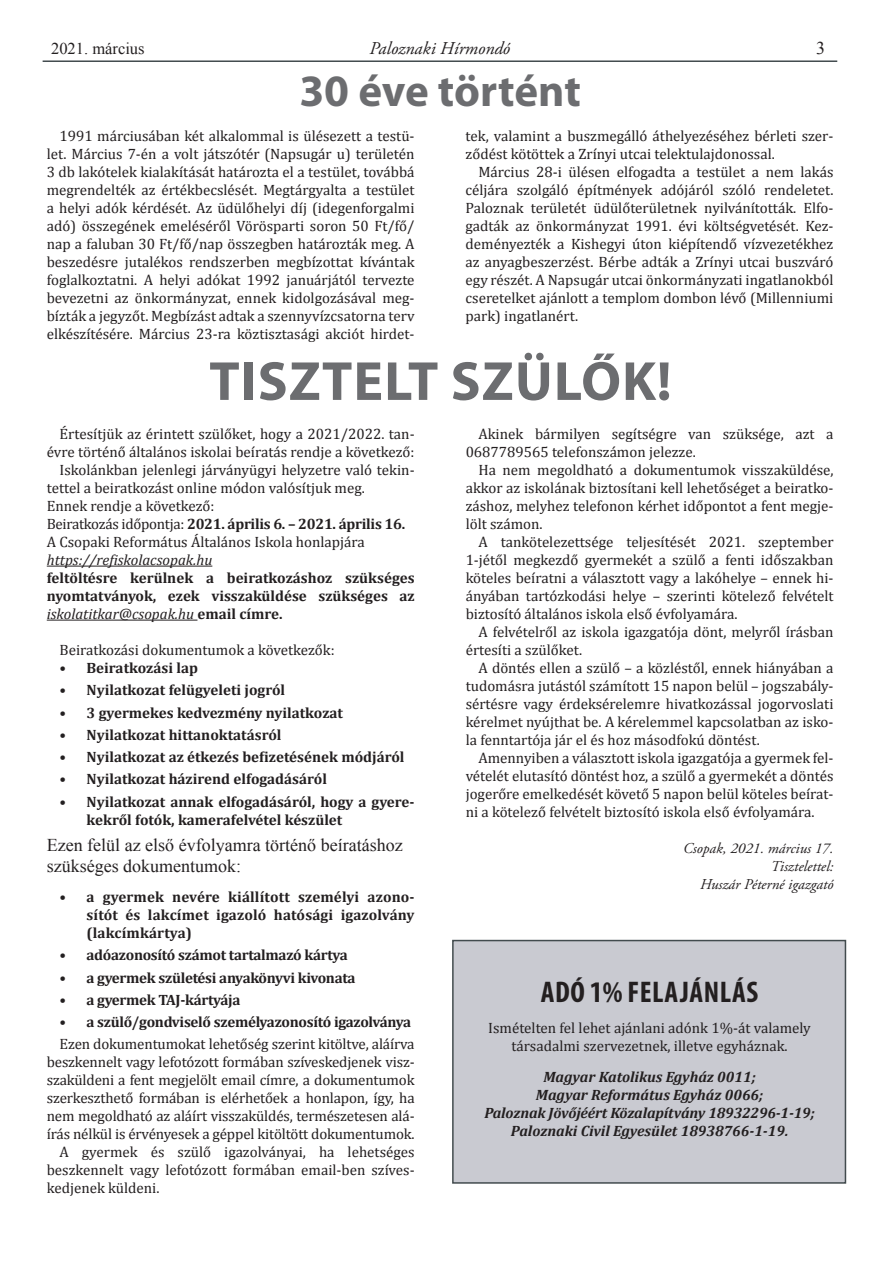
<style>
.page{position:relative;width:893px;height:1263px;background:#fff}
.page>*{position:absolute;margin:0;border:0;box-sizing:border-box;transform-origin:0 0}
.cím_nagy{font:700 55.5px "Myriad Pro";letter-spacing:.02em;color:#6c6d70}
.cím_nagy-2{font:700 45px "Myriad Pro";letter-spacing:-.005em;color:#6c6d70}
.cím_kicsi{font:700 condensed 30px "Myriad Pro";letter-spacing:.02em;color:#231f20}
.t1{font:18px/21.6px "Times New Roman";color:#231f20}
.t2{font:italic 18px "Adobe Garamond Pro";color:#231f20}
.t3{font:16.5px "Times New Roman";color:#231f20}
.SZÖVEG{font:15px/18px "Cambria";color:#231f20;text-align:justify}
.SZÖVEG-2{font:700 15px/18px "Cambria";color:#231f20;text-align:justify}
.SZÖVEG-3{font:700 15px "Cambria";letter-spacing:-.02em;color:#231f20}
.Normál{font:italic 700 15px "Cambria";letter-spacing:-.005em;color:#231f20}
.cím_kicsi-2{font:15px/18px "Cambria";color:#231f20;text-align:center}
.aláírás{font:italic 15px "Adobe Garamond Pro";color:#231f20}
.SZÖVEG-4{font:italic 15px "Cambria";color:#231f20}
.s1{font-weight:400}
.s2{font-weight:400;font-style:italic}
</style>
<div class="page">
<hr style="left:43px;top:60px;width:794px;height:2px;background:#424b4e">
<div style="left:452px;top:940px;width:394px;height:244px;background:#c9cad1;border:2px solid #424b4e"></div>
<hr style="left:47px;top:566px;width:165px;height:1px;background:#231f20">
<hr style="left:47px;top:620px;width:150px;height:1px;background:#231f20">
<p class="t3" style="left:51px;top:37px;width:95px">2021. március</p>
<p class="t2" style="left:370px;top:37px;width:142px">Paloznaki Hírmondó</p>
<p class="t1" style="left:816px;top:37px;width:10px">3</p>
<p class="cím_nagy-2" style="left:299px;top:62px;width:283px">30 éve történt</p>
<p class="SZÖVEG" style="left:47px;top:127px;width:369px;text-indent:13px">1991 márciusában két alkalommal is ülésezett a testü&shy;let. Március 7-én a volt játszótér (Napsugár u) területén 3 db lakótelek kialakítását határozta el a testület, továbbá megrendelték az értékbecslését. Megtárgyalta a testület a helyi adók kérdését. Az üdülőhelyi díj (idegenforgalmi adó) összegének emeléséről Vörösparti soron 50 Ft/fő/ nap a faluban 30 Ft/fő/nap összegben határozták meg. A beszedésre jutalékos rendszerben megbízottat kívántak foglalkoztatni. A helyi adókat 1992 januárjától tervezte bevezetni az önkormányzat, ennek kidolgozásával meg&shy;bízták a jegyzőt. Megbízást adtak a szennyvízcsatorna terv elkészítésére. Március 23-ra köztisztasági akciót hirdet-</p>
<p class="SZÖVEG" style="left:466px;top:127px;width:369px">tek, valamint a buszmegálló áthelyezéséhez bérleti szer&shy;ződést kötöttek a Zrínyi utcai telektulajdonossal.</p>
<p class="SZÖVEG" style="left:466px;top:163px;width:369px;text-indent:13px">Március 28-i ülésen elfogadta a testület a nem lakás céljára szolgáló építmények adójáról szóló rendeletet.<br>Paloznak területét üdülőterületnek nyilvánították. Elfo&shy;gadták az önkormányzat 1991. évi költségvetését. Kez&shy;deményezték a Kishegyi úton kiépítendő vízvezetékhez az anyagbeszerzést. Bérbe adták a Zrínyi utcai buszváró egy részét. A Napsugár utcai önkormányzati ingatlanokból cseretelket ajánlott a templom dombon lévő (Millenniumi park) ingatlanért.</p>
<p class="cím_nagy" style="left:209px;top:345px;width:464px">TISZTELT SZÜLŐK!</p>
<p class="SZÖVEG" style="left:47px;top:425px;width:369px;text-align:right">Értesítjük az érintett szülőket, hogy a 2021/2022. tan&shy;évre történő általános iskolai beíratás rendje a következő:</p>
<p class="SZÖVEG" style="left:47px;top:461px;width:369px;text-indent:13px">Iskolánkban jelenlegi járványügyi helyzetre való tekin&shy;tettel a beiratkozást online módon valósítjuk meg.</p>
<p class="SZÖVEG" style="left:47px;top:497px;width:169px">Ennek rendje a következő:</p>
<p class="SZÖVEG-3" style="left:47px;top:513px;width:360px"><span class="s1">Beiratkozás időpontja:</span> 2021. április 6. – 2021. április 16.</p>
<p class="SZÖVEG" style="left:47px;top:533px;width:320px">A Csopaki Református Általános Iskola honlapjára</p>
<p class="SZÖVEG-4" style="left:47px;top:549px;width:167px">https://refiskolacsopak.hu</p>
<p class="SZÖVEG-2" style="left:47px;top:569px;width:369px">feltöltésre kerülnek a beiratkozáshoz szükséges nyomtatványok, ezek visszaküldése szükséges az <span class="s2">iskolatitkar@csopak.hu</span> email címre.</p>
<p class="SZÖVEG" style="left:60px;top:641px;width:277px">Beiratkozási dokumentumok a következők:</p>
<p class="SZÖVEG-2" style="left:60px;top:659px;width:140px">• Beiratkozási lap</p>
<p class="SZÖVEG-2" style="left:60px;top:681px;width:227px">• Nyilatkozat felügyeleti jogról</p>
<p class="SZÖVEG-2" style="left:60px;top:703px;width:285px">• 3 gyermekes kedvezmény nyilatkozat</p>
<p class="SZÖVEG-2" style="left:60px;top:725px;width:224px">• Nyilatkozat hittanoktatásról</p>
<p class="SZÖVEG-2" style="left:60px;top:748px;width:347px">• Nyilatkozat az étkezés befizetésének módjáról</p>
<p class="SZÖVEG-2" style="left:60px;top:770px;width:269px">• Nyilatkozat házirend elfogadásáról</p>
<p class="SZÖVEG-2" style="left:87px;top:792px;width:330px;text-indent:-27px">• Nyilatkozat annak elfogadásáról, hogy a gyere&shy;kekről fotók, kamerafelvétel készület</p>
<p class="t1" style="left:47px;top:833px;width:357px">Ezen felül az első évfolyamra történő beíratáshoz szükséges dokumentumok:</p>
<p class="SZÖVEG-2" style="left:87px;top:887px;width:330px;text-indent:-27px">• a gyermek nevére kiállított személyi azono&shy;sítót és lakcímet igazoló hatósági igazolvány (lakcímkártya)</p>
<p class="SZÖVEG-3" style="left:60px;top:945px;width:290px">• adóazonosító számot tartalmazó kártya</p>
<p class="SZÖVEG-3" style="left:60px;top:967px;width:298px">• a gyermek születési anyakönyvi kivonata</p>
<p class="SZÖVEG-3" style="left:60px;top:989px;width:182px">• a gyermek TAJ-kártyája</p>
<p class="SZÖVEG-3" style="left:60px;top:1011px;width:353px">• a szülő/gondviselő személyazonosító igazolványa</p>
<p class="SZÖVEG" style="left:47px;top:1035px;width:369px;text-indent:13px">Ezen dokumentumokat lehetőség szerint kitöltve, aláírva beszkennelt vagy lefotózott formában szíveskedjenek vis - szaküldeni a fent megjelölt email címre, a dokumentumok szerkeszthető formában is elérhetőek a honlapon, így, ha nem megoldható az aláírt visszaküldés, természetesen alá&shy;írás nélkül is érvényesek a géppel kitöltött dokumentumok.</p>
<p class="SZÖVEG" style="left:47px;top:1143px;width:369px;text-indent:13px">A gyermek és szülő igazolványai, ha lehetséges beszkennelt vagy lefotózott formában email-ben szíves&shy;kedjenek küldeni.</p>
<p class="SZÖVEG" style="left:466px;top:425px;width:369px;text-indent:13px">Akinek bármilyen segítségre van szüksége, azt a<br>0687789565 telefonszámon jelezze.</p>
<p class="SZÖVEG" style="left:466px;top:461px;width:369px;text-indent:13px">Ha nem megoldható a dokumentumok visszaküldése, akkor az iskolának biztosítani kell lehetőséget a beiratko&shy;záshoz, melyhez telefonon kérhet időpontot a fent megje&shy;lölt számon.</p>
<p class="SZÖVEG" style="left:466px;top:533px;width:369px;text-indent:13px">A tankötelezettsége teljesítését 2021. szeptember 1-jétől megkezdő gyermekét a szülő a fenti időszakban köteles beíratni a választott vagy a lakóhelye – ennek hi&shy;ányában tartózkodási helye – szerinti kötelező felvételt biztosító általános iskola első évfolyamára.</p>
<p class="SZÖVEG" style="left:466px;top:623px;width:369px;text-indent:13px">A felvételről az iskola igazgatója dönt, melyről írásban értesíti a szülőket.</p>
<p class="SZÖVEG" style="left:466px;top:659px;width:369px;text-indent:13px">A döntés ellen a szülő – a közléstől, ennek hiányában a tudomásra jutástól számított 15 napon belül – jogszabály&shy;sértésre vagy érdeksérelemre hivatkozással jogorvoslati kérelmet nyújthat be. A kérelemmel kapcsolatban az isko&shy;la fenntartója jár el és hoz másodfokú döntést.</p>
<p class="SZÖVEG" style="left:466px;top:749px;width:369px;text-indent:13px">Amennyiben a választott iskola igazgatója a gyermek fel&shy;vételét elutasító döntést hoz, a szülő a gyermekét a döntés jogerőre emelkedését követő 5 napon belül köteles beírat&shy;ni a kötelező felvételt biztosító iskola első évfolyamára.</p>
<p class="aláírás" style="left:683px;top:839px;width:152px">Csopak, 2021. március 17.</p>
<p class="aláírás" style="left:771px;top:857px;width:64px">Tisztelettel:</p>
<p class="aláírás" style="left:700px;top:875px;width:135px">Huszár Péterné igazgató</p>
<p class="cím_kicsi" style="left:541px;top:973px;width:219px">ADÓ 1% FELAJÁNLÁS</p>
<p class="cím_kicsi-2" style="left:488px;top:1019px;width:324px">Ismételten fel lehet ajánlani adónk 1%-át valamely társadalmi szervezetnek, illetve egyháznak.</p>
<p class="Normál" style="left:543px;top:1066px;width:214px">Magyar Katolikus Egyház 0011;</p>
<p class="Normál" style="left:536px;top:1084px;width:229px">Magyar Református Egyház 0066;</p>
<p class="Normál" style="left:484px;top:1102px;width:332px">Paloznak Jövőjéért Közalapítvány 18932296-1-19;</p>
<p class="Normál" style="left:511px;top:1120px;width:279px">Paloznaki Civil Egyesület 18938766-1-19.</p>
</div>
